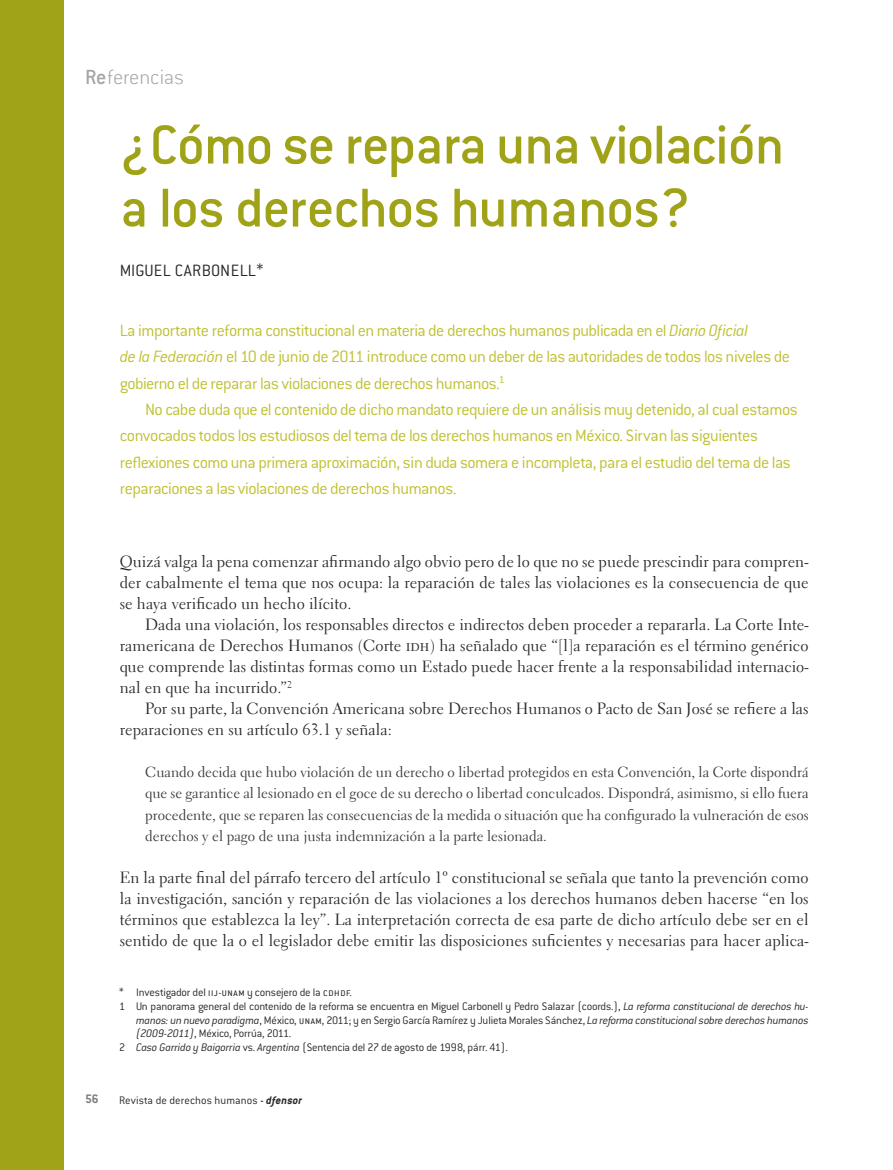
<style>
.page{position:relative;width:893px;height:1170px;background:#fff}
.page>*{position:absolute;margin:0;border:0;box-sizing:border-box;transform-origin:0 0}
.t1{font:500 60px/63px "Conduit ITC Std";color:#a0a317}
.t2{font:200 22.5px "Conduit ITC Std";color:#a3a7a9}
.t3{font:300 18px/26.2px "Conduit ITC Std";letter-spacing:-.03em;color:#bfc131}
.t4{font:300 18px "Conduit ITC Std";letter-spacing:.02em;color:#272727}
.t5{font:16.2px/21px "Electra LT Std";letter-spacing:.005em;color:#272727;text-align:justify}
.t6{font:14.7px/21px "Electra LT Std";color:#373739;text-align:justify}
.t7{font:700 13.5px "Conduit ITC Std";color:#7d7f7f}
.t8{font:300 12px "Conduit ITC Std";letter-spacing:-.01em;color:#272727}
.t9{font:italic 300 12px "Conduit ITC Std";letter-spacing:-.02em;color:#272727}
.t10{font:300 12px "Conduit ITC Std";letter-spacing:-.035em;color:#272727}
.s1{font-weight:500}
.s2{font-style:italic}
.s3{font-style:normal}
.s4{font-weight:700;font-style:italic}
</style>
<div class="page">
<div style="left:0;top:0;width:64px;height:1169px;background:#a0a317"></div>
<h2 class="t2" style="left:85px;top:63px;width:100px"><span class="s1">re</span>ferencias</h2>
<h1 class="t1" style="left:120px;top:111px;width:666px">¿Cómo se repara una violación a los derechos humanos?</h1>
<p class="t4" style="left:120px;top:259px;width:145px">MIGUEL CARBONELL*</p>
<p class="t3" style="left:120px;top:317px;width:672px">La importante reforma constitucional en materia de derechos humanos publicada en el <span class="s2">Diario Oficial<br>de la Federación</span> el 10 de junio de 2011 introduce como un deber de las autoridades de todos los niveles de gobierno el de reparar las violaciones de derechos humanos.<sup>1</sup></p>
<p class="t3" style="left:120px;top:395px;width:679px;text-indent:26px">No cabe duda que el contenido de dicho mandato requiere de un análisis muy detenido, al cual estamos convocados todos los estudiosos del tema de los derechos humanos en México. Sirvan las siguientes reflexiones como una primera aproximación, sin duda somera e incompleta, para el estudio del tema de las reparaciones a las violaciones de derechos humanos.</p>
<p class="t5" style="left:120px;top:551px;width:690px">Quizá valga la pena comenzar afirmando algo obvio pero de lo que no se puede prescindir para compren&shy;der cabalmente el tema que nos ocupa: la reparación de tales las violaciones es la consecuencia de que se haya verificado un hecho ilícito.</p>
<p class="t5" style="left:120px;top:614px;width:690px;text-indent:26px">Dada una violación, los responsables directos e indirectos deben proceder a repararla. La Corte Inte&shy;ramericana de Derechos Humanos (Corte idh) ha señalado que “[l]a reparación es el término genérico que comprende las distintas formas como un Estado puede hacer frente a la responsabilidad internacio&shy;nal en que ha incurrido.”<sup>2</sup></p>
<p class="t5" style="left:120px;top:698px;width:690px;text-indent:26px">Por su parte, la Convención Americana sobre Derechos Humanos o Pacto de San José se refiere a las reparaciones en su artículo 63.1 y señala:</p>
<p class="t6" style="left:145px;top:762px;width:665px">Cuando decida que hubo violación de un derecho o libertad protegidos en esta Convención, la Corte dispondrá que se garantice al lesionado en el goce de su derecho o libertad conculcados. Dispondrá, asimismo, si ello fuera procedente, que se reparen las consecuencias de la medida o situación que ha configurado la vulneración de esos derechos y el pago de una justa indemnización a la parte lesionada.</p>
<p class="t5" style="left:120px;top:866px;width:690px">En la parte final del párrafo tercero del artículo 1º constitucional se señala que tanto la prevención como la investigación, sanción y reparación de las violaciones a los derechos humanos deben hacerse “en los términos que establezca la ley”. La interpretación correcta de esa parte de dicho artículo debe ser en el sentido de que la o el legislador debe emitir las disposiciones suficientes y necesarias para hacer aplica-</p>
<p class="t8" style="left:119px;top:985px;width:235px">* Investigador del iij-unam y consejero de la cdhdf.</p>
<p class="t8" style="left:119px;top:998px;width:691px">1 Un panorama general del contenido de la reforma se encuentra en Miguel Carbonell y Pedro Salazar (coords.), <span class="s2">La reforma constitucional de derechos hu-</span></p>
<p class="t9" style="left:136px;top:1012px;width:674px">manos: un nuevo paradigma<span class="s3">, México, unam, 2011; y en Sergio García Ramírez y Julieta Morales Sánchez,</span> La reforma constitucional sobre derechos humanos</p>
<p class="t10" style="left:136px;top:1025px;width:157px"><span class="s2">(2009-2011)</span>, México, Porrúa, 2011.</p>
<p class="t8" style="left:119px;top:1039px;width:390px">2 <span class="s2">Caso Garrido y Baigorria</span> vs. <span class="s2">Argentina</span> (Sentencia del 27 de agosto de 1998, párr. 41).</p>
<p class="t7" style="left:85px;top:1090px;width:15px">56</p>
<p class="t8" style="left:119px;top:1092px;width:185px">Revista de derechos humanos <span class="s1">-</span> <span class="s4">dfensor</span></p>
</div>
